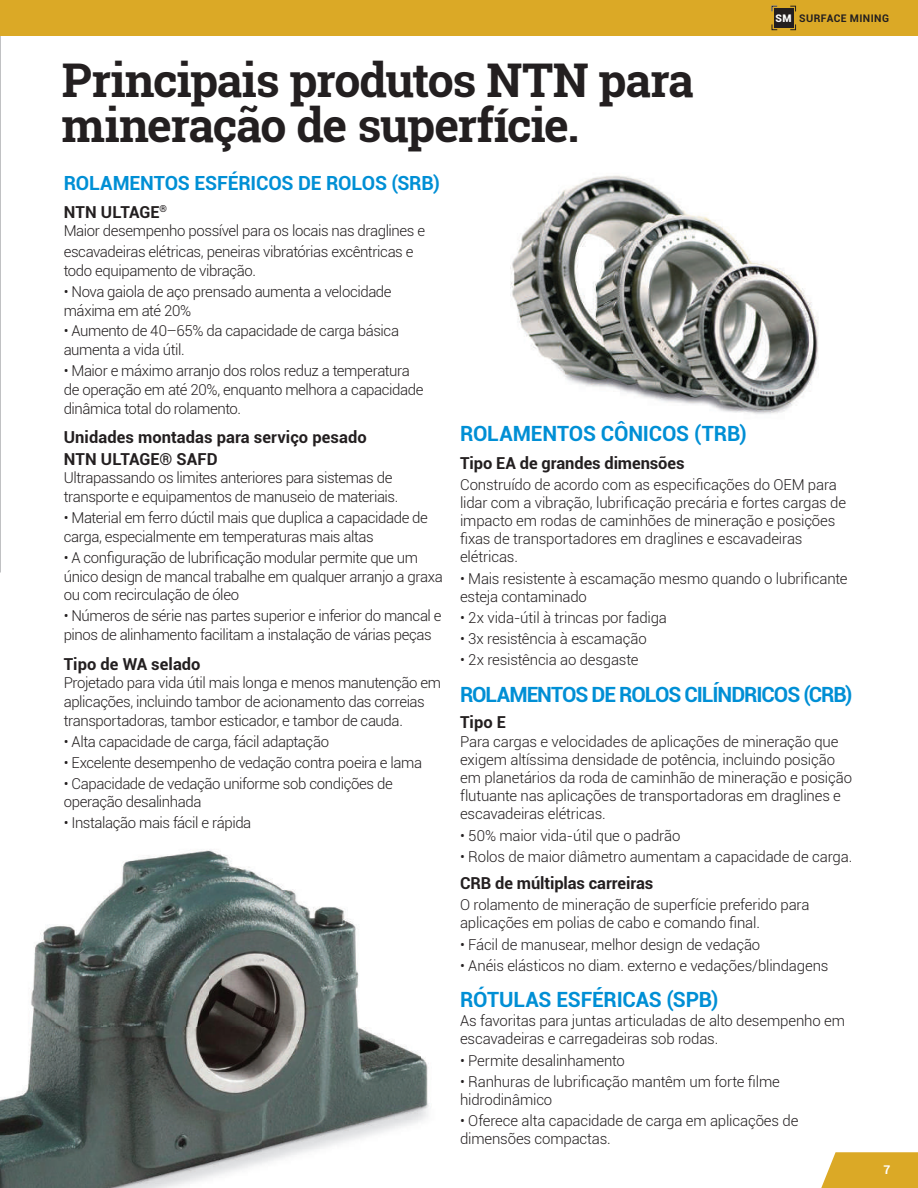
<style>
.page{position:relative;width:918px;height:1188px;background:#fff}
.page>*{position:absolute;margin:0;border:0;box-sizing:border-box;transform-origin:0 0}
.t1{font:700 46.5px/45px "Roboto Slab";letter-spacing:-.025em;color:#231f20}
.t2{font:700 21px "Roboto";letter-spacing:-.015em;color:#008fd5}
.t3{font:700 21px "Roboto";letter-spacing:-.05em;color:#008fd5}
.t4{font:700 19.5px "Roboto";letter-spacing:-.01em;color:#008fd5}
.t5{font:700 16.5px/21.5px "Roboto";color:#231f20}
.t6{font:300 15px/18px "Roboto";letter-spacing:-.02em;color:#231f20}
.t7{font:700 12px "Roboto";color:#fff}
.t8{font:700 10.5px "Roboto";letter-spacing:.04em;color:#231f20}
.s1{font-weight:900;color:#fff}
</style>
<div class="page">
<img style="left:0;top:849px;width:429px;height:339px">
<img style="left:510px;top:175px;width:309px;height:239px">
<svg style="left:821px;top:1152px;width:97px;height:36px;background:#ddb038"></svg>
<div style="left:0;top:0;width:918px;height:36px;background:#dba926"></div>
<div style="left:774px;top:8px;width:19px;height:20px;background:#231f20"></div>
<svg style="left:790px;top:6px;width:6px;height:6px"></svg>
<svg style="left:790px;top:24px;width:6px;height:6px"></svg>
<h1 class="t1" style="left:62px;top:57px;width:633px">Principais produtos NTN para mineração de superfície.</h1>
<p class="t8" style="left:776px;top:10px;width:115px"><span class="s1">SM</span> SURFACE MINING</p>
<h3 class="t4" style="left:64px;top:169px;width:378px">ROLAMENTOS ESFÉRICOS DE ROLOS (SRB)</h3>
<p class="t5" style="left:64px;top:200px;width:105px">NTN ULTAGE<sup>®</sup></p>
<p class="t6" style="left:64px;top:220px;width:363px;line-height:20.9px">Maior desempenho possível para os locais nas draglines e escavadeiras elétricas, peneiras vibratórias excêntricas e</p>
<p class="t6" style="left:64px;top:261px;width:194px">todo equipamento de vibração.</p>
<p class="t6" style="left:64px;top:282px;width:330px;line-height:18.8px">• Nova gaiola de aço prensado aumenta a velocidade máxima em até 20%</p>
<p class="t6" style="left:64px;top:321px;width:337px;line-height:18.8px">• Aumento de 40–65% da capacidade de carga básica aumenta a vida útil.</p>
<p class="t6" style="left:64px;top:361px;width:361px;line-height:18.8px">• Maior e máximo arranjo dos rolos reduz a temperatura de operação em até 20%, enquanto melhora a capacidade dinâmica total do rolamento.</p>
<p class="t5" style="left:64px;top:426px;width:304px">Unidades montadas para serviço pesado<br>NTN ULTAGE® SAFD</p>
<p class="t6" style="left:64px;top:468px;width:336px;line-height:18.8px">Ultrapassando os limites anteriores para sistemas de transporte e equipamentos de manuseio de materiais.</p>
<p class="t6" style="left:64px;top:508px;width:366px;line-height:18.8px">• Material em ferro dúctil mais que duplica a capacidade de carga, especialmente em temperaturas mais altas</p>
<p class="t6" style="left:64px;top:548px;width:381px;line-height:18.8px">• A configuração de lubrificação modular permite que um único design de mancal trabalhe em qualquer arranjo a graxa ou com recirculação de óleo</p>
<p class="t6" style="left:64px;top:606px;width:379px;line-height:18.8px">• Números de série nas partes superior e inferior do mancal e pinos de alinhamento facilitam a instalação de várias peças</p>
<p class="t5" style="left:64px;top:652px;width:138px">Tipo de WA selado</p>
<p class="t6" style="left:64px;top:673px;width:379px;line-height:18.8px">Projetado para vida útil mais longa e menos manutenção em aplicações, incluindo tambor de acionamento das correias transportadoras, tambor esticador, e tambor de cauda.</p>
<p class="t6" style="left:64px;top:732px;width:267px">• Alta capacidade de carga, fácil adaptação</p>
<p class="t6" style="left:64px;top:753px;width:360px">• Excelente desempenho de vedação contra poeira e lama</p>
<p class="t6" style="left:64px;top:773px;width:331px;line-height:18.8px">• Capacidade de vedação uniforme sob condições de operação desalinhada</p>
<p class="t6" style="left:64px;top:813px;width:189px">• Instalação mais fácil e rápida</p>
<h2 class="t2" style="left:460px;top:419px;width:288px">ROLAMENTOS CÔNICOS (TRB)</h2>
<p class="t5" style="left:460px;top:452px;width:226px">Tipo EA de grandes dimensões</p>
<p class="t6" style="left:460px;top:475px;width:388px">Construído de acordo com as especificações do OEM para lidar com a vibração, lubrificação precária e fortes cargas de impacto em rodas de caminhões de mineração e posições fixas de transportadores em draglines e escavadeiras elétricas.</p>
<p class="t6" style="left:460px;top:569px;width:389px">• Mais resistente à escamação mesmo quando o lubrificante esteja contaminado</p>
<p class="t6" style="left:460px;top:608px;width:208px">• 2x vida-útil à trincas por fadiga</p>
<p class="t6" style="left:460px;top:629px;width:188px">• 3x resistência à escamação</p>
<p class="t6" style="left:460px;top:650px;width:180px">• 2x resistência ao desgaste</p>
<h2 class="t3" style="left:460px;top:679px;width:394px">ROLAMENTOS DE ROLOS CILÍNDRICOS (CRB)</h2>
<p class="t5" style="left:460px;top:711px;width:48px">Tipo E</p>
<p class="t6" style="left:460px;top:733px;width:394px">Para cargas e velocidades de aplicações de mineração que exigem altíssima densidade de potência, incluindo posição em planetários da roda de caminhão de mineração e posição flutuante nas aplicações de transportadoras em draglines e escavadeiras elétricas.</p>
<p class="t6" style="left:460px;top:826px;width:222px">• 50% maior vida-útil que o padrão</p>
<p class="t6" style="left:460px;top:847px;width:394px">• Rolos de maior diâmetro aumentam a capacidade de carga.</p>
<p class="t5" style="left:460px;top:872px;width:195px">CRB de múltiplas carreiras</p>
<p class="t6" style="left:460px;top:896px;width:351px">O rolamento de mineração de superfície preferido para aplicações em polias de cabo e comando final.</p>
<p class="t6" style="left:460px;top:935px;width:302px">• Fácil de manusear, melhor design de vedação</p>
<p class="t6" style="left:460px;top:956px;width:370px">• Anéis elásticos no diam. externo e vedações/blindagens</p>
<h2 class="t2" style="left:460px;top:985px;width:260px">RÓTULAS ESFÉRICAS (SPB)</h2>
<p class="t6" style="left:460px;top:1011px;width:387px">As favoritas para juntas articuladas de alto desempenho em escavadeiras e carregadeiras sob rodas.</p>
<p class="t6" style="left:460px;top:1051px;width:166px">• Permite desalinhamento</p>
<p class="t6" style="left:460px;top:1072px;width:321px">• Ranhuras de lubrificação mantêm um forte filme hidrodinâmico</p>
<p class="t6" style="left:460px;top:1111px;width:340px">• Oferece alta capacidade de carga em aplicações de dimensões compactas.</p>
<p class="t7" style="left:883px;top:1162px;width:8px">7</p>
</div>
